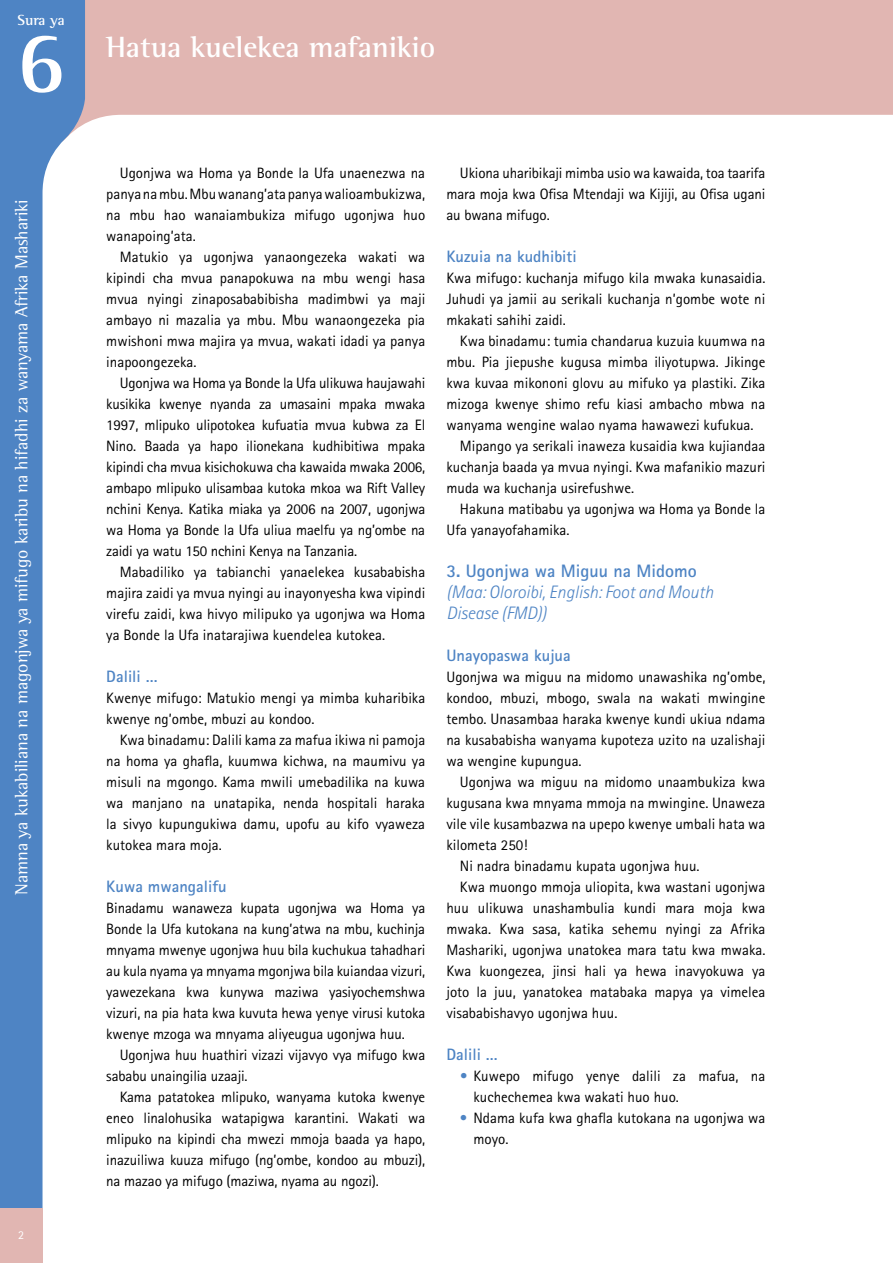
<style>
.page{position:relative;width:893px;height:1263px;background:#fff}
.page>*{position:absolute;margin:0;border:0;box-sizing:border-box;transform-origin:0 0}
.t1{font:700 90px "Rotis Serif";color:#fff}
.t2{font:700 30px "Rotis Semi Serif";color:#fff}
.t3{font:18px "Rotis Semi Serif";color:#fff}
.t4{font:italic 300 18px/21px "Rotis Sans Serif";color:#4e84c4}
.t5{font:700 18px "Rotis Sans Serif";color:#4e84c4}
.t6{font:700 16.5px "Rotis Sans Serif";color:#4e84c4}
.t7{font:15px/21px "Rotis Sans Serif";color:#000;text-align:justify}
.t8{font:700 15px "Rotis Semi Serif";letter-spacing:-.01em;color:#fff}
.t9{font:12px "Rotis Sans Serif";color:#fff}
.s1{font-weight:700;color:#4e84c4}
.s2{color:#4e84c4}
</style>
<div class="page">
<svg style="left:85px;top:0;width:807px;height:124px;background:#e3bbb7"></svg>
<svg style="left:0;top:0;width:85px;height:1208px;fill:#4e84c4"></svg>
<div style="left:0;top:1208px;width:43px;height:55px;background:#e1b6b2"></div>
<svg style="left:892px;top:0;width:1px;height:115px"></svg>
<p class="t8" style="left:18px;top:11px;width:49px">Sura ya</p>
<h1 class="t1" style="left:16px;top:9px;width:52px">6</h1>
<p class="t3" style="left:11px;top:895px;width:697px;rotate:-90deg">Namna ya kukabiliana na magonjwa ya mifugo karibu na hifadhi za wanyama Afrika Mashariki</p>
<p class="t9" style="left:18px;top:1228px;width:7px">2</p>
<h2 class="t2" style="left:106px;top:29px;width:331px">Hatua kuelekea mafanikio</h2>
<p class="t7" style="left:106px;top:163px;width:320px;text-indent:14px">Ugonjwa wa Homa ya Bonde la Ufa unaenezwa na panya na mbu. Mbu wanang’ata panya walioambukizwa, na mbu hao wanaiambukiza mifugo ugonjwa huo wanapoing’ata.</p>
<p class="t7" style="left:106px;top:247px;width:320px;text-indent:14px">Matukio ya ugonjwa yanaongezeka wakati wa kipindi cha mvua panapokuwa na mbu wengi hasa mvua nyingi zinaposababibisha madimbwi ya maji ambayo ni mazalia ya mbu. Mbu wanaongezeka pia mwishoni mwa majira ya mvua, wakati idadi ya panya inapoongezeka.</p>
<p class="t7" style="left:106px;top:373px;width:320px;text-indent:14px">Ugonjwa wa Homa ya Bonde la Ufa ulikuwa haujawahi kusikika kwenye nyanda za umasaini mpaka mwaka 1997, mlipuko ulipotokea kufuatia mvua kubwa za El Nino. Baada ya hapo ilionekana kudhibitiwa mpaka kipindi cha mvua kisichokuwa cha kawaida mwaka 2006, ambapo mlipuko ulisambaa kutoka mkoa wa Rift Valley nchini Kenya. Katika miaka ya 2006 na 2007, ugonjwa wa Homa ya Bonde la Ufa uliua maelfu ya ng’ombe na zaidi ya watu 150 nchini Kenya na Tanzania.</p>
<p class="t7" style="left:106px;top:562px;width:320px;text-indent:14px">Mabadiliko ya tabianchi yanaelekea kusababisha majira zaidi ya mvua nyingi au inayonyesha kwa vipindi virefu zaidi, kwa hivyo milipuko ya ugonjwa wa Homa ya Bonde la Ufa inatarajiwa kuendelea kutokea.</p>
<p class="t6" style="left:106px;top:666px;width:53px">Dalili …</p>
<p class="t7" style="left:106px;top:688px;width:320px">Kwenye mifugo: Matukio mengi ya mimba kuharibika kwenye ng’ombe, mbuzi au kondoo.</p>
<p class="t7" style="left:106px;top:730px;width:320px;text-indent:14px">Kwa binadamu: Dalili kama za mafua ikiwa ni pamoja na homa ya ghafla, kuumwa kichwa, na maumivu ya misuli na mgongo. Kama mwili umebadilika na kuwa wa manjano na unatapika, nenda hospitali haraka la sivyo kupungukiwa damu, upofu au kifo vyaweza kutokea mara moja.</p>
<p class="t6" style="left:106px;top:876px;width:122px">Kuwa mwangalifu</p>
<p class="t7" style="left:106px;top:898px;width:320px">Binadamu wanaweza kupata ugonjwa wa Homa ya Bonde la Ufa kutokana na kung’atwa na mbu, kuchinja mnyama mwenye ugonjwa huu bila kuchukua tahadhari au kula nyama ya mnyama mgonjwa bila kuiandaa vizuri, yawezekana kwa kunywa maziwa yasiyochemshwa vizuri, na pia hata kwa kuvuta hewa yenye virusi kutoka kwenye mzoga wa mnyama aliyeugua ugonjwa huu.</p>
<p class="t7" style="left:106px;top:1045px;width:320px;text-indent:14px">Ugonjwa huu huathiri vizazi vijavyo vya mifugo kwa sababu unaingilia uzaaji.</p>
<p class="t7" style="left:106px;top:1087px;width:320px;text-indent:14px">Kama patatokea mlipuko, wanyama kutoka kwenye eneo linalohusika watapigwa karantini. Wakati wa mlipuko na kipindi cha mwezi mmoja baada ya hapo, inazuiliwa kuuza mifugo (ng’ombe, kondoo au mbuzi), na mazao ya mifugo (maziwa, nyama au ngozi).</p>
<p class="t7" style="left:446px;top:163px;width:321px;text-indent:14px">Ukiona uharibikaji mimba usio wa kawaida, toa taarifa mara moja kwa Ofisa Mtendaji wa Kijiji, au Ofisa ugani au bwana mifugo.</p>
<p class="t6" style="left:446px;top:246px;width:132px">Kuzuia na kudhibiti</p>
<p class="t7" style="left:446px;top:268px;width:320px">Kwa mifugo: kuchanja mifugo kila mwaka kunasaidia.<br>Juhudi ya jamii au serikali kuchanja n’gombe wote ni mkakati sahihi zaidi.</p>
<p class="t7" style="left:460px;top:331px;width:307px">Kwa binadamu: tumia chandarua kuzuia kuumwa na</p>
<p class="t7" style="left:446px;top:352px;width:320px">mbu. Pia jiepushe kugusa mimba iliyotupwa. Jikinge</p>
<p class="t7" style="left:446px;top:373px;width:320px">kwa kuvaa mikononi glovu au mifuko ya plastiki. Zika</p>
<p class="t7" style="left:446px;top:394px;width:320px">mizoga kwenye shimo refu kiasi ambacho mbwa na</p>
<p class="t7" style="left:446px;top:415px;width:309px">wanyama wengine walao nyama hawawezi kufukua.</p>
<p class="t7" style="left:460px;top:436px;width:307px">Mipango ya serikali inaweza kusaidia kwa kujiandaa</p>
<p class="t7" style="left:446px;top:457px;width:320px">kuchanja baada ya mvua nyingi. Kwa mafanikio mazuri</p>
<p class="t7" style="left:446px;top:478px;width:189px">muda wa kuchanja usirefushwe.</p>
<p class="t7" style="left:460px;top:499px;width:307px">Hakuna matibabu ya ugonjwa wa Homa ya Bonde la</p>
<p class="t7" style="left:446px;top:520px;width:125px">Ufa yanayofahamika.</p>
<p class="t5" style="left:446px;top:560px;width:252px">3. Ugonjwa wa Miguu na Midomo</p>
<p class="t4" style="left:446px;top:582px;width:269px">(Maa: Oloroibi, English: Foot and Mouth<br>Disease (FMD))</p>
<p class="t6" style="left:446px;top:645px;width:126px">Unayopaswa kujua</p>
<p class="t7" style="left:446px;top:667px;width:320px">Ugonjwa wa miguu na midomo unawashika ng’ombe, kondoo, mbuzi, mbogo, swala na wakati mwingine tembo. Unasambaa haraka kwenye kundi ukiua ndama na kusababisha wanyama kupoteza uzito na uzalishaji wa wengine kupungua.</p>
<p class="t7" style="left:460px;top:772px;width:307px">Ugonjwa wa miguu na midomo unaambukiza kwa</p>
<p class="t7" style="left:446px;top:793px;width:320px">kugusana kwa mnyama mmoja na mwingine. Unaweza</p>
<p class="t7" style="left:446px;top:814px;width:320px">vile vile kusambazwa na upepo kwenye umbali hata wa</p>
<p class="t7" style="left:446px;top:835px;width:83px">kilometa 250!</p>
<p class="t7" style="left:460px;top:856px;width:241px">Ni nadra binadamu kupata ugonjwa huu.</p>
<p class="t7" style="left:460px;top:877px;width:307px">Kwa muongo mmoja uliopita, kwa wastani ugonjwa</p>
<p class="t7" style="left:446px;top:898px;width:320px">huu ulikuwa unashambulia kundi mara moja kwa</p>
<p class="t7" style="left:446px;top:919px;width:320px">mwaka. Kwa sasa, katika sehemu nyingi za Afrika</p>
<p class="t7" style="left:446px;top:940px;width:320px">Mashariki, ugonjwa unatokea mara tatu kwa mwaka.</p>
<p class="t7" style="left:446px;top:961px;width:320px">Kwa kuongezea, jinsi hali ya hewa inavyokuwa ya</p>
<p class="t7" style="left:446px;top:982px;width:320px">joto la juu, yanatokea matabaka mapya ya vimelea</p>
<p class="t7" style="left:446px;top:1003px;width:173px">visababishavyo ugonjwa huu.</p>
<p class="t6" style="left:446px;top:1044px;width:53px">Dalili …</p>
<p class="t7" style="left:473px;top:1066px;width:293px;text-indent:-14px"><span class="s1">•</span> Kuwepo mifugo yenye dalili za mafua, na kuchechemea kwa wakati huo huo.</p>
<p class="t7" style="left:473px;top:1108px;width:293px;text-indent:-14px"><span class="s2">•</span> Ndama kufa kwa ghafla kutokana na ugonjwa wa moyo.</p>
</div>
